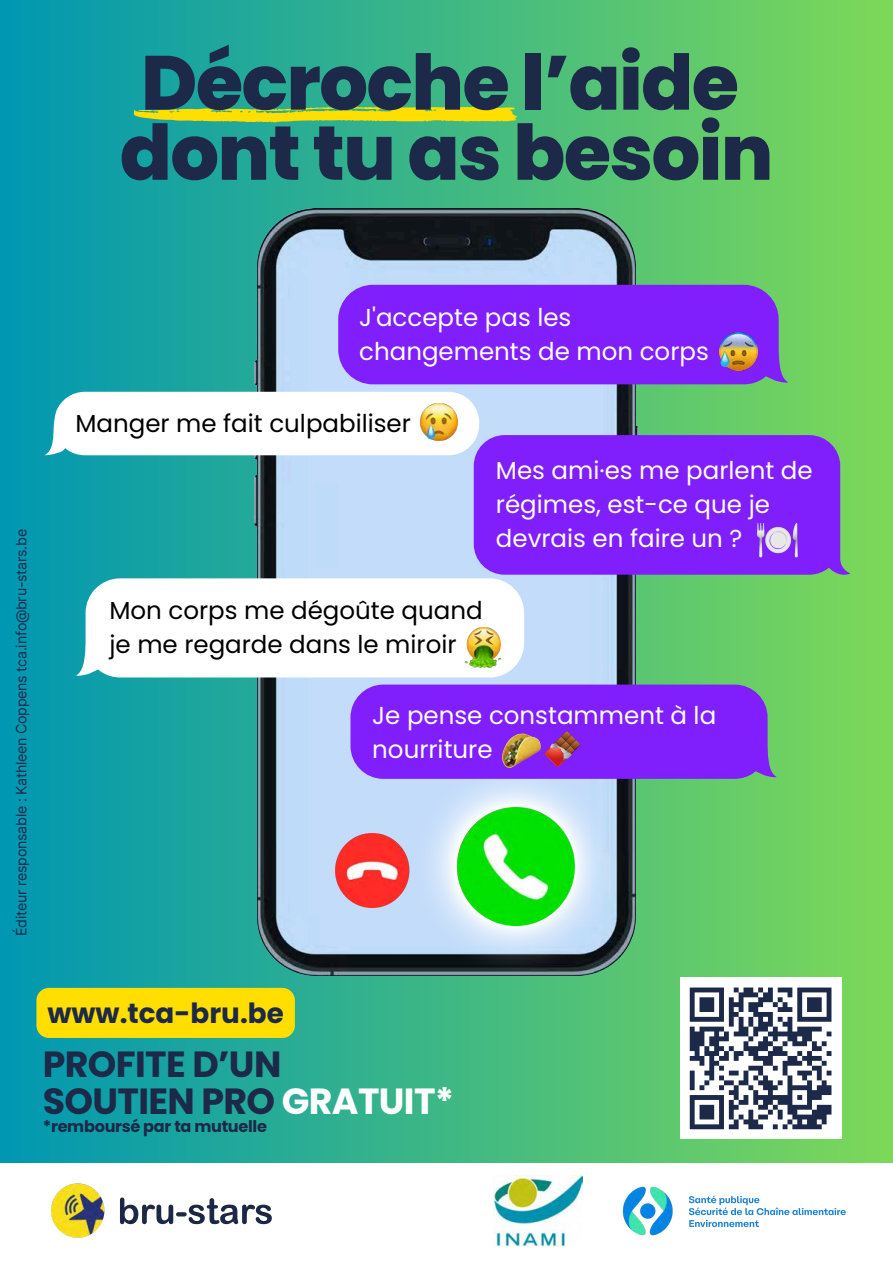
<style>
.page{position:relative;width:893px;height:1263px;background:#fff}
.page>*{position:absolute;margin:0;border:0;box-sizing:border-box;transform-origin:0 0}
.t1{font:800 76.5px/70.1px "Poppins";letter-spacing:-.02em;color:#1c2948}
.t2{font:700 36.38px/36.5px "Poppins";letter-spacing:-.015em;color:#1c2948}
.t3{font:700 27.75px "Poppins";color:#1c2948}
.t4{font:24.53px/34.2px "Poppins";color:#fff}
.t5{font:24.53px/34.2px "Poppins";color:#000}
.t6{font:700 16.05px "Poppins";letter-spacing:-.015em;color:#1c2948}
.t7{font:14.25px "Inter";letter-spacing:-.015em;color:#1c2948}
.s1{color:#fff}
</style>
<div class="page">
<div style="left:0;top:0;width:893px;height:1263px;background:linear-gradient(to right,#0097b2,#7dd858)"></div>
<img style="left:255px;top:209px;width:383px;height:767px">
<img style="left:335px;top:834px;width:66px;height:73px">
<img style="left:401px;top:779px;width:227px;height:201px">
<img style="left:455px;top:807px;width:120px;height:118px">
<svg style="left:350px;top:684px;width:426px;height:95px;background:#822af0"></svg>
<svg style="left:474px;top:435px;width:376px;height:143px;background:#8028f4"></svg>
<img style="left:750px;top:520px;width:54px;height:40px">
<div style="left:338px;top:285px;width:450px;height:99px;background:#801efc"></div>
<div style="left:0;top:1163px;width:893px;height:100px;background:#fff"></div>
<img style="left:51px;top:1183px;width:221px;height:55px">
<svg style="left:134px;top:106px;width:384px;height:16px;background:#c3d028"></svg>
<img style="left:719px;top:332px;width:38px;height:39px">
<img style="left:494px;top:1176px;width:88px;height:71px">
<img style="left:622px;top:1186px;width:224px;height:50px">
<svg style="left:45px;top:392px;width:434px;height:64px"></svg>
<img style="left:420px;top:403px;width:38px;height:38px">
<svg style="left:76px;top:578px;width:448px;height:99px"></svg>
<img style="left:465px;top:628px;width:36px;height:39px">
<div style="left:36px;top:988px;width:259px;height:50px;background:#ffde00"></div>
<div style="left:680px;top:978px;width:161px;height:161px;background:#fff"></div>
<svg style="left:689px;top:987px;width:143px;height:143px"></svg>
<h3 class="t1" style="left:120px;top:48px;width:655px">Décroche l’aide dont tu as besoin</h3>
<p class="t7" style="left:13px;top:936px;width:409px;rotate:-90deg">Éditeur responsable : Kathleen Coppens tca.info@bru-stars.be</p>
<p class="t4" style="left:359px;top:300px;width:351px">J'accepte pas les changements de mon corps</p>
<p class="t5" style="left:75px;top:406px;width:337px">Manger me fait culpabiliser</p>
<p class="t4" style="left:496px;top:453px;width:318px">Mes ami·es me parlent de régimes, est-ce que je devrais en faire un ?</p>
<p class="t5" style="left:109px;top:593px;width:375px">Mon corps me dégoûte quand je me regarde dans le miroir</p>
<p class="t4" style="left:372px;top:698px;width:345px">Je pense constamment à la nourriture</p>
<h3 class="t3" style="left:48px;top:993px;width:238px">www.tca-bru.be</h3>
<h2 class="t2" style="left:43px;top:1046px;width:413px">PROFITE D’UN<br>SOUTIEN PRO <span class="s1">GRATUIT*</span></h2>
<p class="t6" style="left:43px;top:1115px;width:226px">*remboursé par ta mutuelle</p>
</div>
